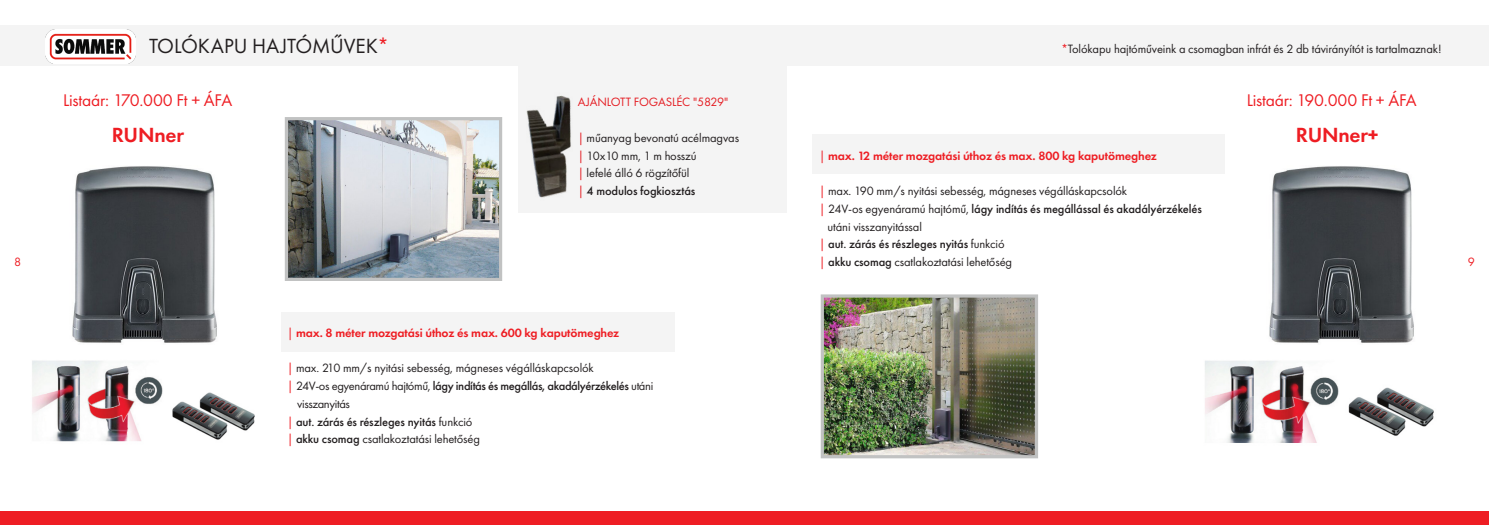
<style>
.page{position:relative;width:1489px;height:525px;background:#fff}
.page>*{position:absolute;margin:0;border:0;box-sizing:border-box;transform-origin:0 0}
.Head_Hervorhebung_Ve{font:21.25px "Futura PT";color:#231f20}
.t1{font:600 21.25px "Futura PT";letter-spacing:-.01em;color:#ee1d23}
.t2{font:17.5px "Futura PT";letter-spacing:-.01em;color:#ee1d23}
.Head_Hervorhebung_Ve-2{font:12.5px/17.8px "Futura PT";letter-spacing:-.01em;color:#231f20}
.t3{font:500 12.5px/17.8px "Futura PT";letter-spacing:-.01em;color:#231f20}
.t4{font:600 12.5px "Futura PT";letter-spacing:-.01em;color:#ee1d23}
.t5{font:12.5px "Futura PT";letter-spacing:-.01em;color:#ee1d23}
.s1{color:#ee1d23}
.s2{font-weight:400;color:#ee1d23}
.s3{font-weight:400}
.s4{font-weight:500}
</style>
<div class="page">
<img style="left:72px;top:166px;width:145px;height:177px">
<div style="left:811px;top:135px;width:413px;height:39px;background:#f4f4f4"></div>
<div style="left:281px;top:312px;width:394px;height:39px;background:#f4f4f4"></div>
<div style="left:0;top:26px;width:1488px;height:40px;background:#f4f4f4"></div>
<img style="left:45px;top:29px;width:90px;height:34px">
<img style="left:289px;top:121px;width:209px;height:156px">
<div style="left:285px;top:117px;width:217px;height:164px;border:3px solid #c1c2c2"></div>
<img style="left:32px;top:360px;width:131px;height:82px">
<img style="left:172px;top:392px;width:83px;height:48px">
<img style="left:824px;top:298px;width:210px;height:156px">
<div style="left:820px;top:294px;width:218px;height:164px;border:3px solid #c1c2c2"></div>
<img style="left:1205px;top:360px;width:134px;height:83px">
<img style="left:1348px;top:387px;width:86px;height:49px">
<svg style="left:518px;top:66px;width:269px;height:147px;fill:#f4f4f4"></svg>
<img style="left:1269px;top:166px;width:145px;height:177px">
<div style="left:0;top:510px;width:1488px;height:14px;background:#ee1d23"></div>
<p class="Head_Hervorhebung_Ve" style="left:149px;top:33px;width:242px">TOLÓKAPU HAJTÓMŰVEK<span class="s1">*</span></p>
<p class="Head_Hervorhebung_Ve-2" style="left:1061px;top:40px;width:382px"><span class="s1">*</span>Tolókapu hajtóműveink a csomagban infrát és 2 db távirányítót is tartalmaznak!</p>
<p class="t2" style="left:63px;top:90px;width:171px">Listaár: 170.000 Ft + ÁFA</p>
<p class="t2" style="left:1246px;top:90px;width:172px">Listaár: 190.000 Ft + ÁFA</p>
<p class="t5" style="left:577px;top:95px;width:152px">AJÁNLOTT FOGASLÉC "5829"</p>
<p class="Head_Hervorhebung_Ve-2" style="left:577px;top:129px;width:163px"><span class="s1">|</span> műanyag bevonatú acélmagvas</p>
<p class="Head_Hervorhebung_Ve-2" style="left:577px;top:146px;width:120px"><span class="s1">|</span> 10x10 mm, 1 m hosszú <span class="s1">|</span> lefelé álló 6 rögzítőfül</p>
<p class="t3" style="left:577px;top:182px;width:119px"><span class="s2">|</span> 4 modulos fogkiosztás</p>
<p class="t1" style="left:112px;top:121px;width:74px">RUNner</p>
<p class="t1" style="left:1295px;top:121px;width:84px">RUNner+</p>
<p class="t4" style="left:819px;top:147px;width:339px"><span class="s3">|</span> max. 12 méter mozgatási úthoz és max. 800 kg kaputömeghez</p>
<p class="Head_Hervorhebung_Ve-2" style="left:819px;top:182px;width:384px"><span class="s1">|</span> max. 190 mm/s nyitási sebesség, mágneses végálláskapcsolók<br><span class="s1">|</span> 24V-os egyenáramú hajtómű, <span class="s4">lágy indítás és megállással és akadályérzékelés</span></p>
<p class="Head_Hervorhebung_Ve-2" style="left:827px;top:217px;width:96px">utáni visszanyitással</p>
<p class="t3" style="left:819px;top:235px;width:187px"><span class="s2">|</span> aut. zárás és részleges nyitás <span class="s3">funkció</span></p>
<p class="Head_Hervorhebung_Ve-2" style="left:819px;top:253px;width:194px"><span class="s1">|</span> <span class="s4">akku csomag</span> csatlakoztatási lehetőség</p>
<p class="t5" style="left:14px;top:254px;width:9px">8</p>
<p class="t5" style="left:1467px;top:254px;width:9px">9</p>
<p class="t4" style="left:287px;top:325px;width:333px"><span class="s3">|</span> max. 8 méter mozgatási úthoz és max. 600 kg kaputömeghez</p>
<p class="Head_Hervorhebung_Ve-2" style="left:287px;top:359px;width:367px"><span class="s1">|</span> max. 210 mm/s nyitási sebesség, mágneses végálláskapcsolók<br><span class="s1">|</span> 24V-os egyenáramú hajtómű, <span class="s4">lágy indítás és megállás, akadályérzékelés</span> utáni</p>
<p class="t3" style="left:287px;top:394px;width:187px;text-indent:10px"><span class="s3">visszanyitás<br></span><span class="s2">|</span> aut. zárás és részleges nyitás <span class="s3">funkció</span></p>
<p class="Head_Hervorhebung_Ve-2" style="left:287px;top:430px;width:194px"><span class="s1">|</span> <span class="s4">akku csomag</span> csatlakoztatási lehetőség</p>
</div>
